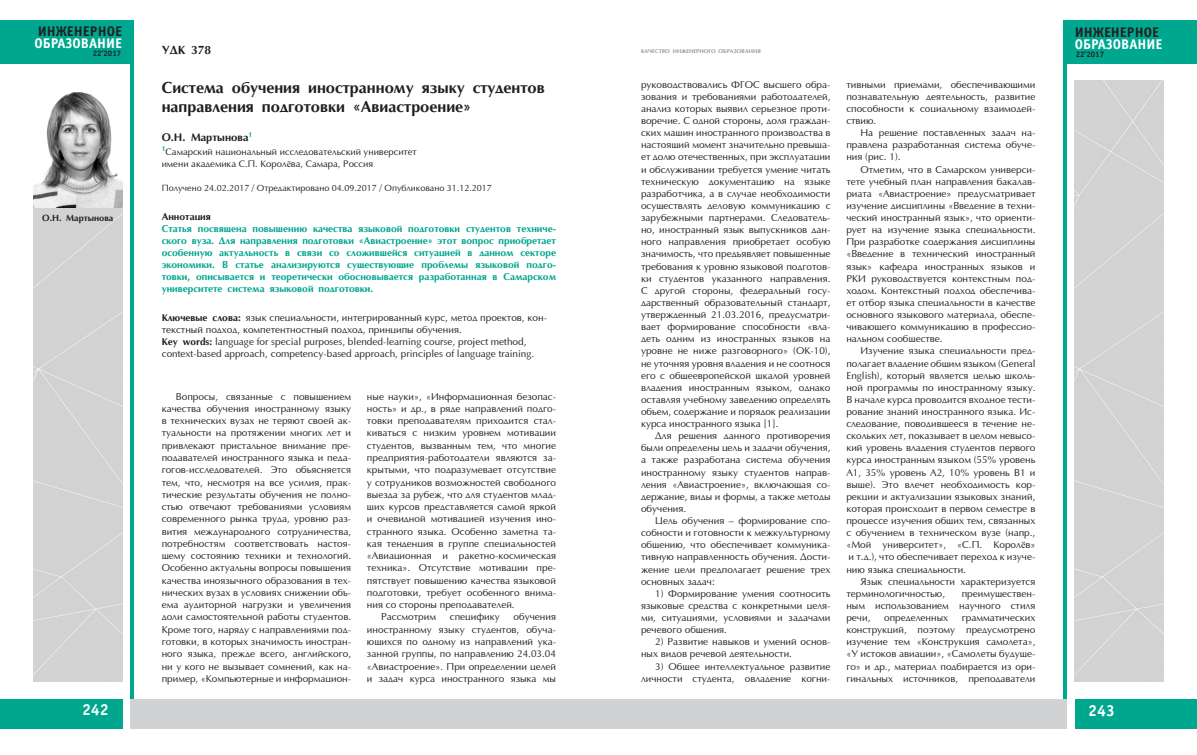
<style>
.page{position:relative;width:1197px;height:755px;background:#fff}
.page>*{position:absolute;margin:0;border:0;box-sizing:border-box;transform-origin:0 0}
.t1{font:700 16px/19.2px "AG Optima";color:#231f20}
.t2{font:700 16px "Officina Sans C";color:#fff}
.t3{font:700 14px "Officina Sans C";color:#fff}
.t4{font:700 14px "Officina Sans C";color:#231f20}
.t5{font:700 12px "AG Optima";color:#231f20}
.t6{font:700 11px "AG Optima";color:#231f20}
.t7{font:10px/12.1px "Optima";color:#231f20;text-align:justify}
.t8{font:700 10px/12px "AG Optima";color:#00a78f;text-align:justify}
.t9{font:700 10px "AG Optima";color:#231f20}
.t10{font:9.5px/11.4px "Optima";color:#231f20}
.t11{font:9px "Optima";color:#231f20}
.t12{font:700 9px "AG Optima";color:#231f20}
.t13{font:700 8px "Officina Sans C";color:#231f20}
.t14{font:700 5.5px "AG Optima";letter-spacing:.01em;color:#939598}
.s1{font-family:"Times New Roman"}
.s2{font-family:"AG Optima";font-weight:700}
</style>
<div class="page">
<div style="left:1063px;top:20px;width:133px;height:43px;background:#00a78f"></div>
<div style="left:1074px;top:698px;width:122px;height:30px;background:#00a78f"></div>
<hr style="left:1063px;top:45px;width:3px;height:653px;background:#00a78f">
<div style="left:598px;top:698px;width:468px;height:30px;background:#d1d2d4"></div>
<div style="left:1074px;top:80px;width:89px;height:601px;background:#d3d3d3"></div>
<div style="left:0;top:698px;width:122px;height:30px;background:#00a78f"></div>
<div style="left:0;top:20px;width:133px;height:43px;background:#00a78f"></div>
<hr style="left:130px;top:45px;width:3px;height:653px;background:#00a78f">
<div style="left:33px;top:207px;width:89px;height:474px;background:#d3d3d3"></div>
<div style="left:130px;top:698px;width:468px;height:30px;background:#d1d2d4"></div>
<img style="left:33px;top:92px;width:89px;height:115px">
<h2 class="t4" style="left:38px;top:23px;width:86px">ИНЖЕНЕРНОЕ</h2>
<h2 class="t3" style="left:34px;top:35px;width:89px">ОБРАЗОВАНИЕ</h2>
<p class="t13" style="left:93px;top:49px;width:30px">22’2017</p>
<p class="t12" style="left:42px;top:213px;width:73px">О.Н. Мартынова</p>
<p class="t2" style="left:82px;top:700px;width:28px">242</p>
<p class="t5" style="left:162px;top:43px;width:51px">УДК 378</p>
<p class="t1" style="left:162px;top:78px;width:384px">Система обучения иностранному языку студентов направления подготовки «Авиастроение»</p>
<p class="t6" style="left:162px;top:131px;width:92px">О.Н. Мартынова<sup>1</sup></p>
<p class="t10" style="left:162px;top:147px;width:256px"><sup>1</sup>Самарский национальный исследовательский университет имени академика С.П. Корол<span class="s1">ё</span>ва, Самара, Россия</p>
<p class="t11" style="left:162px;top:184px;width:332px">Получено 24.02.2017 / Отредактировано 04.09.2017 / Опубликовано 31.12.2017</p>
<p class="t9" style="left:162px;top:211px;width:51px">Аннотация</p>
<p class="t8" style="left:162px;top:222px;width:396px">Статья посвящена повышению качества языковой подготовки студентов техниче&shy;ского вуза. Для направления подготовки «Авиастроение» этот вопрос приобретает особенную актуальность в связи со сложившейся ситуацией в данном секторе экономики. В статье анализируются существующие проблемы языковой подго&shy;товки, описывается и теоретически обосновывается разработанная в Самарском университете система языковой подготовки.</p>
<p class="t7" style="left:162px;top:312px;width:387px"><span class="s2">Ключевые слова:</span> язык специальности, интегрированный курс, метод проектов, кон&shy;текстный подход, компетентностный подход, принципы обучения.</p>
<p class="t7" style="left:162px;top:336px;width:374px"><span class="s2">Key words:</span> language for special purposes, blended-learning course, project method, context-based approach, competency-based approach, principles of language training.</p>
<p class="t7" style="left:162px;top:390px;width:191px;text-indent:14px">Вопросы, связанные с повышением качества обучения иностранному языку в технических вузах не теряют своей ак&shy;туальности на протяжении многих лет и привлекают пристальное внимание пре&shy;подавателей иностранного языка и педа&shy;гогов-исследователей. Это объясняется тем, что, несмотря на все усилия, прак&shy;тические результаты обучения не полно&shy;стью отвечают требованиями условиям современного рынка труда, уровню раз&shy;вития международного сотрудничества, потребностям соответствовать настоя&shy;щему состоянию техники и технологий.<br>Особенно актуальны вопросы повышения качества иноязычного образования в тех&shy;нических вузах в условиях снижении объ&shy;ема аудиторной нагрузки и увеличения доли самостоятельной работы студентов.<br>Кроме того, наряду с направлениями под&shy;готовки, в которых значимость иностран&shy;ного языка, прежде всего, английского, ни у кого не вызывает сомнений, как на&shy;пример, «Компьютерные и информацион-</p>
<p class="t7" style="left:367px;top:390px;width:190px">ные науки», «Информационная безопас&shy;ность» и др., в ряде направлений подго&shy;товки преподавателям приходится стал&shy;киваться с низким уровнем мотивации студентов, вызванным тем, что многие предприятия-работодатели являются за&shy;крытыми, что подразумевает отсутствие у сотрудников возможностей свободного выезда за рубеж, что для студентов млад&shy;ших курсов представляется самой яркой и очевидной мотивацией изучения ино&shy;странного языка. Особенно заметна та&shy;кая тенденция в группе специальностей «Авиационная и ракетно-космическая техника». Отсутствие мотивации пре&shy;пятствует повышению качества языковой подготовки, требует особенного внима&shy;ния со стороны преподавателей.</p>
<p class="t7" style="left:367px;top:611px;width:190px;text-indent:147px">обучения иностранному языку студентов, обуча&shy;ющихся по одному из направлений ука&shy;занной группы, по направлению 24.03.04 «Авиастроение». При определении целей и задач курса иностранного языка мы</p>
<p class="t7" style="left:381px;top:611px;width:56px">Рассмотрим</p>
<p class="t7" style="left:450px;top:611px;width:51px">специфику</p>
<p class="t14" style="left:641px;top:48px;width:121px">КАЧЕСТВО ИНЖЕНЕРНОГО ОБРАЗОВАНИЯ</p>
<p class="t7" style="left:641px;top:79px;width:191px">руководствовались ФГОС высшего обра&shy;зования и требованиями работодателей, анализ которых выявил серьезное проти&shy;воречие. С одной стороны, доля граждан&shy;ских машин иностранного производства в настоящий момент значительно превыша&shy;ет долю отечественных, при эксплуатации и обслуживании требуется умение читать техническую документацию на языке разработчика, а в случае необходимости осуществлять деловую коммуникацию с зарубежными партнерами. Следователь&shy;но, иностранный язык выпускников дан&shy;ного направления приобретает особую значимость, что предъявляет повышенные требования к уровню языковой подготов&shy;ки студентов указанного направления.<br>С другой стороны, федеральный госу&shy;дарственный образовательный стандарт, утвержденный 21.03.2016, предусматри&shy;вает формирование способности «вла&shy;деть одним из иностранных языков на уровне не ниже разговорного» (ОК-10), не уточняя уровня владения и не соотнося его с общеевропейской шкалой уровней владения иностранным языком, однако оставляя учебному заведению определять объем, содержание и порядок реализации курса иностранного языка [1].</p>
<p class="t7" style="left:641px;top:430px;width:191px;text-indent:14px">Для решения данного противоречия были определены цель и задачи обучения, а также разработана система обучения иностранному языку студентов направ&shy;ления «Авиастроение», включающая со&shy;держание, виды и формы, а также методы обучения.</p>
<p class="t7" style="left:641px;top:514px;width:191px;text-indent:14px">Цель обучения – формирование спо&shy;собности и готовности к межкультурному общению, что обеспечивает коммуника&shy;тивную направленность обучения. Дости&shy;жение цели предполагает решение трех основных задач:</p>
<p class="t7" style="left:641px;top:587px;width:191px;text-indent:14px">1) Формирование умения соотносить языковые средства с конкретными целя&shy;ми, ситуациями, условиями и задачами речевого общения.</p>
<p class="t7" style="left:641px;top:635px;width:191px;text-indent:14px">2) Развитие навыков и умений основ&shy;ных видов речевой деятельности.</p>
<p class="t7" style="left:641px;top:660px;width:191px;text-align:right">3) Общее интеллектуальное развитие личности студента, овладение когни-</p>
<p class="t7" style="left:846px;top:79px;width:190px">тивными приемами, обеспечивающими познавательную деятельность, развитие способности к социальному взаимодей&shy;ствию.</p>
<p class="t7" style="left:846px;top:127px;width:190px;text-indent:14px">На решение поставленных задач на&shy;правлена разработанная система обуче&shy;ния (рис. 1).</p>
<p class="t7" style="left:846px;top:163px;width:190px;text-indent:14px">Отметим, что в Самарском универси&shy;тете учебный план направления бакалав&shy;риата «Авиастроение» предусматривает изучение дисциплины «Введение в техни&shy;ческий иностранный язык», что ориенти&shy;рует на изучение языка специальности.<br>При разработке содержания дисциплины «Введение в технический иностранный язык» кафедра иностранных языков и РКИ руководствуется контекстным под&shy;ходом. Контекстный подход обеспечива&shy;ет отбор языка специальности в качестве основного языкового материала, обеспе&shy;чивающего коммуникацию в профессио&shy;нальном сообществе.</p>
<p class="t7" style="left:846px;top:345px;width:190px;text-indent:14px">Изучение языка специальности пред&shy;полагает владение общим языком (General English), который является целью школь&shy;ной программы по иностранному языку.<br>В начале курса проводится входное тести&shy;рование знаний иностранного языка. Ис&shy;следование, поводившееся в течение не&shy;скольких лет, показывает в целом невысо&shy;кий уровень владения студентов первого курса иностранным языком (55% уровень А1, 35% уровень А2, 10% уровень В1 и выше). Это влечет необходимость кор&shy;рекции и актуализации языковых знаний, которая происходит в первом семестре в процессе изучения общих тем, связанных с обучением в техническом вузе (напр., «Мой университет», «С.П. Корол<span class="s1">ё</span>в» и т.д.), что обеспечивает переход к изуче&shy;нию языка специальности.</p>
<p class="t7" style="left:846px;top:575px;width:190px;text-indent:14px">Язык специальности характеризуется терминологичностью,</p>
<p class="t7" style="left:846px;top:587px;width:190px;text-indent:115px">преимуществен&shy;ным использованием научного стиля речи,</p>
<p class="t7" style="left:846px;top:611px;width:190px;text-indent:115px">грамматических конструкций, поэтому предусмотрено изучение тем «Конструкция самолета», «У истоков авиации», «Самолеты будуще&shy;го» и др., материал подбирается из ори&shy;гинальных источников, преподаватели</p>
<p class="t7" style="left:884px;top:611px;width:66px">определенных</p>
<h2 class="t4" style="left:1074px;top:24px;width:86px">ИНЖЕНЕРНОЕ</h2>
<h2 class="t3" style="left:1074px;top:36px;width:89px">ОБРАЗОВАНИЕ</h2>
<p class="t13" style="left:1075px;top:49px;width:30px">22’2017</p>
<p class="t2" style="left:1088px;top:700px;width:28px">243</p>
</div>
